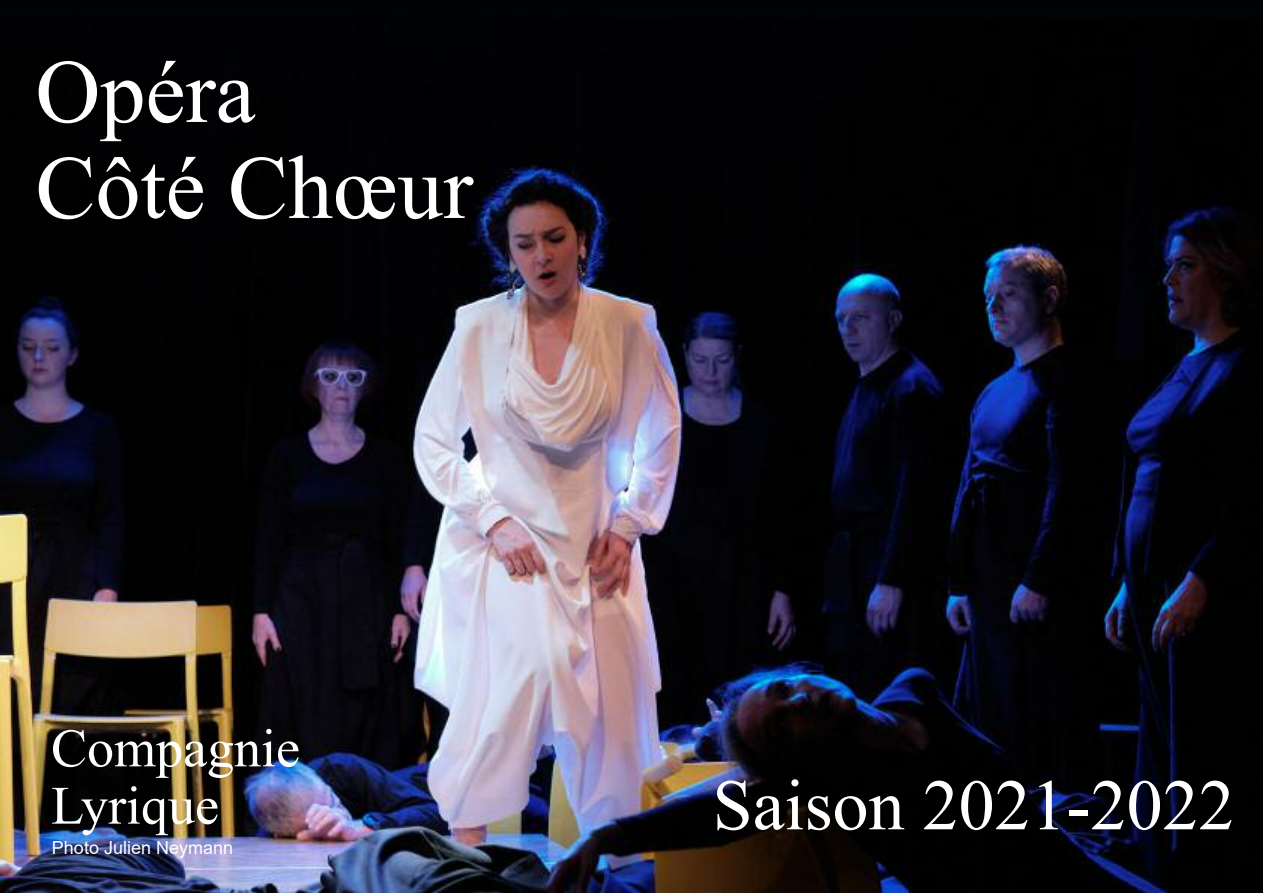
<style>
.page{position:relative;width:1263px;height:893px;background:#fff}
.page>*{position:absolute;margin:0;border:0;box-sizing:border-box;transform-origin:0 0}
.t1{font:90px/96px "Times New Roman";color:#fff}
.t2{font:72px "Times New Roman";color:#fff}
.t3{font:54px/57.3px "Times New Roman";color:#fff}
.t4{font:18px "Arial";color:#fff}
</style>
<div class="page">
<img style="left:0;top:0;width:1263px;height:893px">
<h1 class="t1" style="left:35px;top:44px;width:439px">Opéra<br>Côté Chœur</h1>
<h3 class="t3" style="left:51px;top:719px;width:250px">Compagnie<br>Lyrique</h3>
<p class="t4" style="left:52px;top:838px;width:183px">Photo Julien Neymann</p>
<h2 class="t2" style="left:712px;top:765px;width:524px">Saison 2021-2022</h2>
</div>
